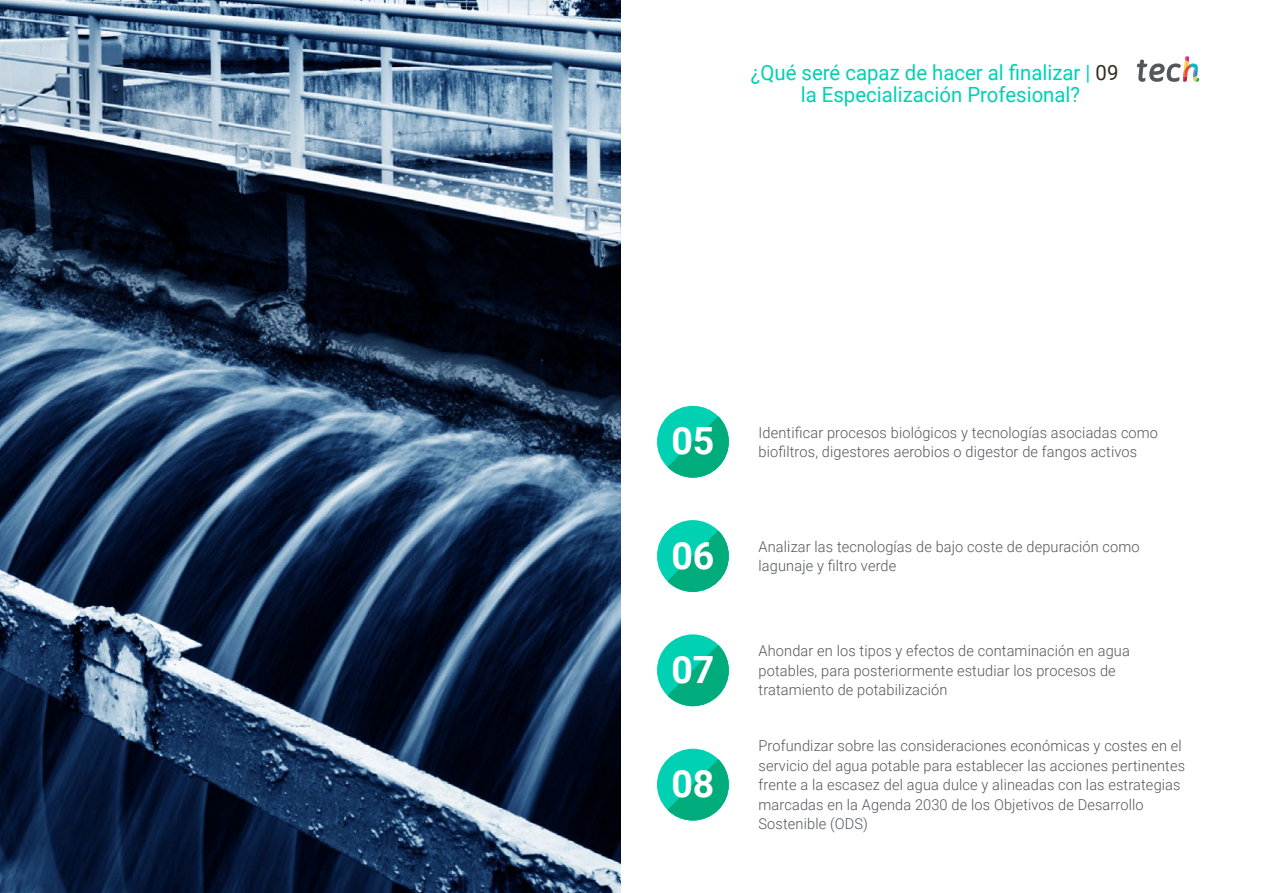
<style>
.page{position:relative;width:1263px;height:893px;background:#fff}
.page>*{position:absolute;margin:0;border:0;box-sizing:border-box;transform-origin:0 0}
.t1{font:700 37.5px "Roboto";color:#fff}
.t2{font:21px/22.5px "Roboto";color:#00d1b2;text-align:center}
.t3{font:300 15px/19.5px "Roboto";letter-spacing:.01em;color:#52555b}
.s1{color:#312e20}
</style>
<div class="page">
<img style="left:0;top:0;width:621px;height:893px">
<svg style="left:1137px;top:56px;width:62px;height:26px"></svg>
<div style="left:657px;top:520px;width:72px;height:72px;background:#00d1b2;border-radius:50%"></div>
<svg style="left:667px;top:531px;width:62px;height:61px"></svg>
<div style="left:657px;top:749px;width:72px;height:71px;background:#00d1b2;border-radius:50%"></div>
<svg style="left:667px;top:759px;width:62px;height:61px"></svg>
<div style="left:657px;top:634px;width:72px;height:72px;background:#00d1b2;border-radius:50%"></div>
<svg style="left:667px;top:645px;width:62px;height:61px"></svg>
<div style="left:657px;top:406px;width:72px;height:72px;background:#00d1b2;border-radius:50%"></div>
<svg style="left:667px;top:416px;width:62px;height:62px"></svg>
<h2 class="t2" style="left:751px;top:60px;width:369px">¿Qué seré capaz de hacer al finalizar | <span class="s1">09 </span>la Especialización Profesional?</h2>
<h1 class="t1" style="left:671px;top:415px;width:45px">05</h1>
<p class="t3" style="left:758px;top:422px;width:401px">Identificar procesos biológicos y tecnologías asociadas como</p>
<p class="t3" style="left:758px;top:441px;width:380px">biofiltros, digestores aerobios o digestor de fangos activos</p>
<h1 class="t1" style="left:671px;top:529px;width:45px">06</h1>
<p class="t3" style="left:758px;top:536px;width:383px">Analizar las tecnologías de bajo coste de depuración como lagunaje y filtro verde</p>
<h1 class="t1" style="left:671px;top:643px;width:45px">07</h1>
<p class="t3" style="left:758px;top:641px;width:373px">Ahondar en los tipos y efectos de contaminación en agua potables, para posteriormente estudiar los procesos de tratamiento de potabilización</p>
<h1 class="t1" style="left:671px;top:758px;width:45px">08</h1>
<p class="t3" style="left:758px;top:735px;width:428px">Profundizar sobre las consideraciones económicas y costes en el servicio del agua potable para establecer las acciones pertinentes frente a la escasez del agua dulce y alineadas con las estrategias marcadas en la Agenda 2030 de los Objetivos de Desarrollo Sostenible (ODS)</p>
</div>
